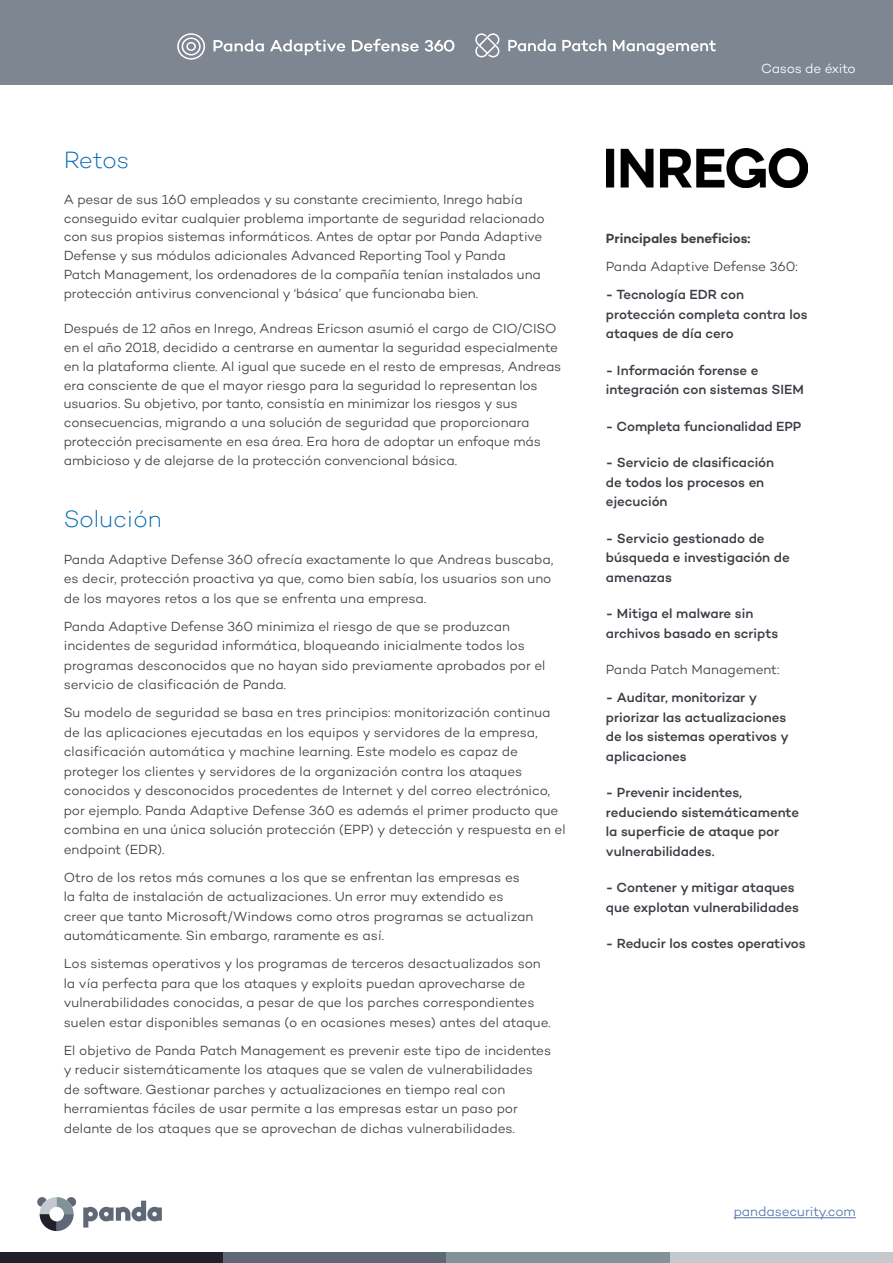
<style>
.page{position:relative;width:893px;height:1263px;background:#fff}
.page>*{position:absolute;margin:0;border:0;box-sizing:border-box;transform-origin:0 0}
.Titles{font:200 24px "Campton";letter-spacing:-.01em;color:#0167b1}
.Titles-2{font:300 13.5px/19.5px "Campton";letter-spacing:-.01em;color:#3f3e47}
.Titles-3{font:500 13.5px/19.5px "Campton";letter-spacing:-.005em;color:#3f3e47}
.t1{font:600 13.5px "Campton";letter-spacing:-.005em;color:#3f3e47}
.t2{font:300 13.5px "Campton";color:#5576af}
.t3{font:300 13.5px "Campton";letter-spacing:-.02em;color:#fff}
</style>
<div class="page">
<svg style="left:37px;top:1197px;width:39px;height:34px"></svg>
<svg style="left:83px;top:1201px;width:79px;height:26px"></svg>
<div style="left:223px;top:1252px;width:223px;height:11px;background:#5e6876"></div>
<div style="left:0;top:1252px;width:223px;height:11px;background:#1f2029"></div>
<div style="left:446px;top:1252px;width:224px;height:11px;background:#819399"></div>
<div style="left:670px;top:1252px;width:223px;height:11px;background:#c4c9ce"></div>
<hr style="left:734px;top:1217px;width:122px;height:1px;background:#5576af">
<div style="left:0;top:0;width:893px;height:85px;background:#7e8691"></div>
<svg style="left:177px;top:33px;width:277px;height:27px"></svg>
<svg style="left:508px;top:39px;width:48px;height:12px"></svg>
<svg style="left:562px;top:39px;width:44px;height:12px"></svg>
<svg style="left:613px;top:40px;width:103px;height:15px"></svg>
<svg style="left:475px;top:33px;width:24px;height:24px"></svg>
<img style="left:606px;top:149px;width:202px;height:38px">
<p class="Titles" style="left:64px;top:145px;width:67px">Retos</p>
<p class="Titles-2" style="left:64px;top:190px;width:482px;line-height:18.8px">A pesar de sus 160 empleados y su constante crecimiento, Inrego había conseguido evitar cualquier problema importante de seguridad relacionado con sus propios sistemas informáticos. Antes de optar por Panda Adaptive Defense y sus módulos adicionales Advanced Reporting Tool y Panda Patch Management, los ordenadores de la compañía tenían instalados una protección antivirus convencional y ‘básica’ que funcionaba bien.</p>
<p class="Titles-2" style="left:64px;top:319px;width:499px;line-height:18.8px">Después de 12 años en Inrego, Andreas Ericson asumió el cargo de CIO/CISO en el año 2018, decidido a centrarse en aumentar la seguridad especialmente en la plataforma cliente. Al igual que sucede en el resto de empresas, Andreas era consciente de que el mayor riesgo para la seguridad lo representan los usuarios. Su objetivo, por tanto, consistía en minimizar los riesgos y sus consecuencias, migrando a una solución de seguridad que proporcionara protección precisamente en esa área. Era hora de adoptar un enfoque más ambicioso y de alejarse de la protección convencional básica.</p>
<p class="Titles" style="left:64px;top:504px;width:99px">Solución</p>
<p class="Titles-2" style="left:64px;top:549px;width:491px">Panda Adaptive Defense 360 ofrecía exactamente lo que Andreas buscaba, es decir, protección proactiva ya que, como bien sabía, los usuarios son uno de los mayores retos a los que se enfrenta una empresa.</p>
<p class="Titles-2" style="left:64px;top:616px;width:483px">Panda Adaptive Defense 360 minimiza el riesgo de que se produzcan incidentes de seguridad informática, bloqueando inicialmente todos los programas desconocidos que no hayan sido previamente aprobados por el servicio de clasificación de Panda.</p>
<p class="Titles-2" style="left:64px;top:703px;width:503px">Su modelo de seguridad se basa en tres principios: monitorización continua de las aplicaciones ejecutadas en los equipos y servidores de la empresa, clasificación automática y machine learning. Este modelo es capaz de proteger los clientes y servidores de la organización contra los ataques conocidos y desconocidos procedentes de Internet y del correo electrónico, por ejemplo. Panda Adaptive Defense 360 es además el primer producto que combina en una única solución protección (EPP) y detección y respuesta en el endpoint (EDR).</p>
<p class="Titles-2" style="left:64px;top:867px;width:471px">Otro de los retos más comunes a los que se enfrentan las empresas es la falta de instalación de actualizaciones. Un error muy extendido es creer que tanto Microsoft/Windows como otros programas se actualizan automáticamente. Sin embargo, raramente es así.</p>
<p class="Titles-2" style="left:64px;top:954px;width:488px">Los sistemas operativos y los programas de terceros desactualizados son la vía perfecta para que los ataques y exploits puedan aprovecharse de vulnerabilidades conocidas, a pesar de que los parches correspondientes suelen estar disponibles semanas (o en ocasiones meses) antes del ataque.</p>
<p class="Titles-2" style="left:64px;top:1040px;width:489px">El objetivo de Panda Patch Management es prevenir este tipo de incidentes y reducir sistemáticamente los ataques que se valen de vulnerabilidades de software. Gestionar parches y actualizaciones en tiempo real con herramientas fáciles de usar permite a las empresas estar un paso por delante de los ataques que se aprovechan de dichas vulnerabilidades.</p>
<p class="t3" style="left:761px;top:60px;width:96px">Casos de éxito</p>
<p class="t1" style="left:606px;top:230px;width:146px">Principales beneficios:</p>
<p class="Titles-2" style="left:606px;top:256px;width:193px">Panda Adaptive Defense 360:</p>
<p class="Titles-3" style="left:606px;top:284px;width:203px">- Tecnología EDR con protección completa contra los ataques de día cero</p>
<p class="Titles-3" style="left:606px;top:360px;width:199px">- Información forense e integración con sistemas SIEM</p>
<p class="Titles-3" style="left:606px;top:416px;width:197px">- Completa funcionalidad EPP</p>
<p class="Titles-3" style="left:606px;top:452px;width:170px">- Servicio de clasificación de todos los procesos en ejecución</p>
<p class="Titles-3" style="left:606px;top:528px;width:185px">- Servicio gestionado de búsqueda e investigación de amenazas</p>
<p class="Titles-3" style="left:606px;top:603px;width:174px">- Mitiga el malware sin archivos basado en scripts</p>
<p class="Titles-2" style="left:606px;top:659px;width:175px">Panda Patch Management:</p>
<p class="Titles-3" style="left:606px;top:687px;width:185px">- Auditar, monitorizar y priorizar las actualizaciones de los sistemas operativos y aplicaciones</p>
<p class="Titles-3" style="left:606px;top:782px;width:195px">- Prevenir incidentes, reduciendo sistemáticamente la superficie de ataque por vulnerabilidades.</p>
<p class="Titles-3" style="left:606px;top:877px;width:195px">- Contener y mitigar ataques que explotan vulnerabilidades</p>
<p class="Titles-3" style="left:606px;top:933px;width:201px">- Reducir los costes operativos</p>
<p class="t2" style="left:734px;top:1203px;width:124px">pandasecurity.com</p>
</div>
